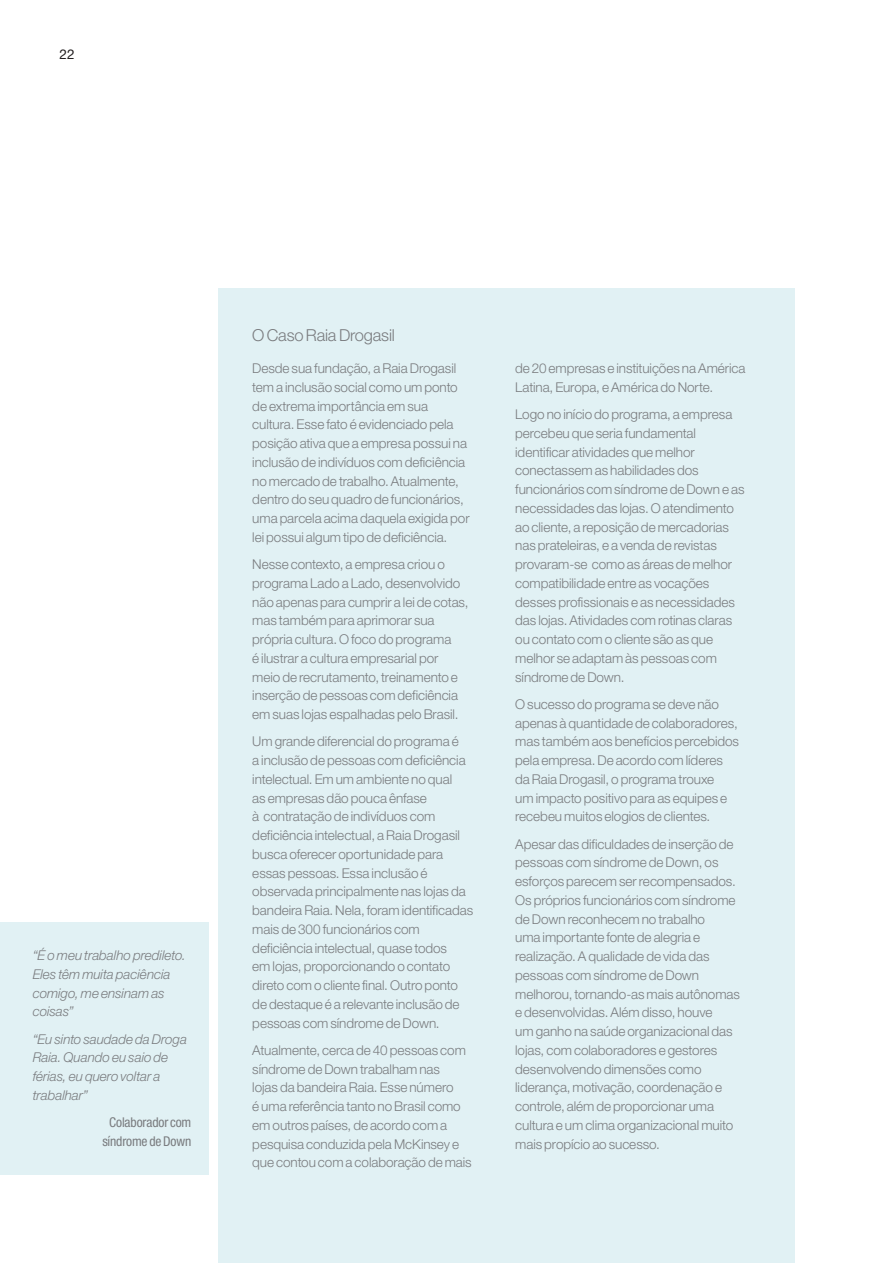
<style>
.page{position:relative;width:893px;height:1263px;background:#fff}
.page>*{position:absolute;margin:0;border:0;box-sizing:border-box;transform-origin:0 0}
.Box_case{font:300 16.5px "Helvetica Neue LT Std";letter-spacing:-.015em;color:#7a7c7f}
.Box_case-2{font:300 13.5px/18.8px "Helvetica Neue LT Std";letter-spacing:-.005em;color:#7a7c7f}
.BOX{font:italic 300 13.5px/18.8px "Helvetica Neue LT Std";letter-spacing:-.005em;color:#7a7c7f}
.box_assinat{font:condensed 13.5px/18.8px "Helvetica Neue LT Std";letter-spacing:-.01em;color:#7a7c7f;text-align:center}
.t1{font:13.5px "Helvetica Neue LT Std";color:#231f20}
</style>
<div class="page">
<div style="left:218px;top:288px;width:577px;height:975px;background:#e1f1f4"></div>
<div style="left:0;top:922px;width:208px;height:252px;background:#e1f1f4"></div>
<p class="t1" style="left:60px;top:46px;width:17px">22</p>
<p class="BOX" style="left:33px;top:946px;width:155px">“É o meu trabalho predileto.<br>Eles têm muita paciência comigo, me ensinam as coisas”</p>
<p class="BOX" style="left:33px;top:1029px;width:156px">“Eu sinto saudade da Droga<br>Raia. Quando eu saio de férias, eu quero voltar a trabalhar”</p>
<p class="box_assinat" style="left:102px;top:1113px;width:90px">Colaborador com síndrome de Down</p>
<p class="Box_case" style="left:252px;top:325px;width:144px">O Caso Raia Drogasil</p>
<p class="Box_case-2" style="left:252px;top:359px;width:219px">Desde sua fundação, a Raia Drogasil tem a inclusão social como um ponto de extrema importância em sua cultura. Esse fato é evidenciado pela posição ativa que a empresa possui na inclusão de indivíduos com deficiência no mercado de trabalho. Atualmente, dentro do seu quadro de funcionários, uma parcela acima daquela exigida por lei possui algum tipo de deficiência.</p>
<p class="Box_case-2" style="left:252px;top:555px;width:218px">Nesse contexto, a empresa criou o programa Lado a Lado, desenvolvido não apenas para cumprir a lei de cotas, mas também para aprimorar sua própria cultura. O foco do programa<br>é ilustrar a cultura empresarial por meio de recrutamento, treinamento e inserção de pessoas com deficiência em suas lojas espalhadas pelo Brasil.</p>
<p class="Box_case-2" style="left:252px;top:732px;width:222px">Um grande diferencial do programa é<br>a inclusão de pessoas com deficiência intelectual. Em um ambiente no qual<br>as empresas dão pouca ênfase<br>à contratação de indivíduos com deficiência intelectual, a Raia Drogasil busca oferecer oportunidade para essas pessoas. Essa inclusão é observada principalmente nas lojas da bandeira Raia. Nela, foram identificadas mais de 300 funcionários com deficiência intelectual, quase todos<br>em lojas, proporcionando o contato direto com o cliente final. Outro ponto de destaque é a relevante inclusão de pessoas com síndrome de Down.</p>
<p class="Box_case-2" style="left:252px;top:1040px;width:221px">Atualmente, cerca de 40 pessoas com síndrome de Down trabalham nas<br>lojas da bandeira Raia. Esse número<br>é uma referência tanto no Brasil como em outros países, de acordo com a pesquisa conduzida pela McKinsey e que contou com a colaboração de mais</p>
<p class="Box_case-2" style="left:515px;top:359px;width:232px">de 20 empresas e instituições na América<br>Latina, Europa, e América do Norte.</p>
<p class="Box_case-2" style="left:515px;top:405px;width:231px">Logo no início do programa, a empresa percebeu que seria fundamental identificar atividades que melhor conectassem as habilidades dos funcionários com síndrome de Down e as necessidades das lojas. O atendimento ao cliente, a reposição de mercadorias nas prateleiras, e a venda de revistas provaram-se como as áreas de melhor compatibilidade entre as vocações desses profissionais e as necessidades das lojas. Atividades com rotinas claras ou contato com o cliente são as que melhor se adaptam às pessoas com síndrome de Down.</p>
<p class="Box_case-2" style="left:515px;top:694px;width:225px">O sucesso do programa se deve não apenas à quantidade de colaboradores, mas também aos benefícios percebidos pela empresa. De acordo com líderes da Raia Drogasil, o programa trouxe<br>um impacto positivo para as equipes e recebeu muitos elogios de clientes.</p>
<p class="Box_case-2" style="left:515px;top:834px;width:226px">Apesar das dificuldades de inserção de pessoas com síndrome de Down, os esforços parecem ser recompensados.<br>Os próprios funcionários com síndrome de Down reconhecem no trabalho<br>uma importante fonte de alegria e realização. A qualidade de vida das pessoas com síndrome de Down melhorou, tornando-as mais autônomas e desenvolvidas. Além disso, houve<br>um ganho na saúde organizacional das lojas, com colaboradores e gestores desenvolvendo dimensões como liderança, motivação, coordenação e controle, além de proporcionar uma cultura e um clima organizacional muito mais propício ao sucesso.</p>
</div>
